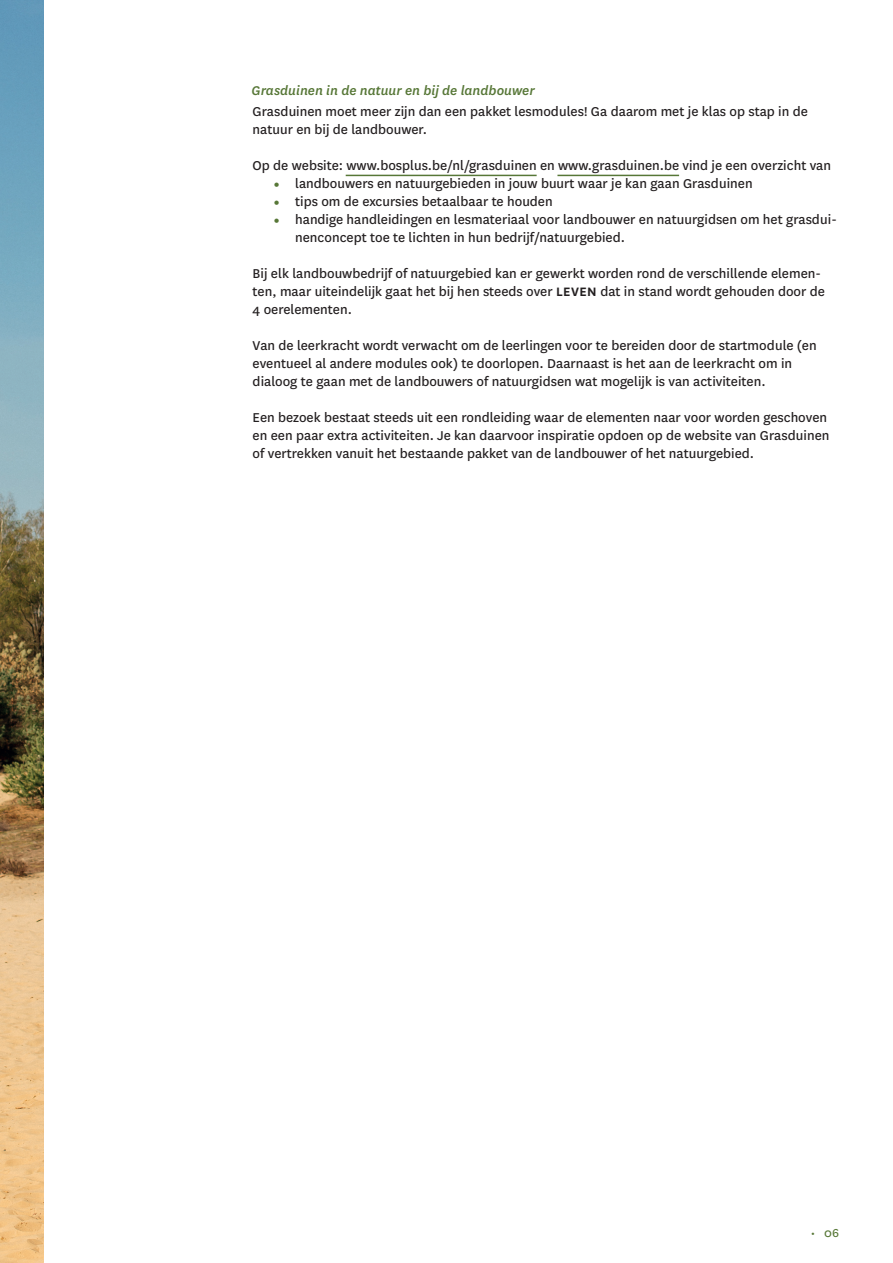
<style>
.page{position:relative;width:893px;height:1263px;background:#fff}
.page>*{position:absolute;margin:0;border:0;box-sizing:border-box;transform-origin:0 0}
.t1{font:700 18px/18px "National";color:#577737;text-align:justify}
.t2{font:15px/18px "National";color:#231f20}
.t3{font:italic 500 14.85px "National";color:#577737}
.t4{font:13.5px "National";color:#577737}
.s1{font-weight:600;font-size:14.25px}
</style>
<div class="page">
<img style="left:0;top:0;width:43px;height:1263px">
<hr style="left:346px;top:175px;width:191px;height:1px;background:#577737">
<hr style="left:557px;top:175px;width:122px;height:1px;background:#577737">
<p class="t3" style="left:252px;top:81px;width:285px">Grasduinen in de natuur en bij de landbouwer</p>
<p class="t2" style="left:253px;top:102px;width:557px">Grasduinen moet meer zijn dan een pakket lesmodules! Ga daarom met je klas op stap in de natuur en bij de landbouwer.</p>
<p class="t2" style="left:295px;top:156px;width:543px;text-indent:-43px">Op de website: www.bosplus.be/nl/grasduinen en www.grasduinen.be vind je een overzicht van landbouwers en natuurgebieden in jouw buurt waar je kan gaan Grasduinen<br>tips om de excursies betaalbaar te houden<br>handige handleidingen en lesmateriaal voor landbouwer en natuurgidsen om het grasdui&shy;nenconcept toe te lichten in hun bedrijf/natuurgebied.</p>
<p class="t2" style="left:253px;top:264px;width:574px">Bij elk landbouwbedrijf of natuurgebied kan er gewerkt worden rond de verschillende elemen&shy;ten, maar uiteindelijk gaat het bij hen steeds over <span class="s1">LEVEN</span> dat in stand wordt gehouden door de<br>4 oerelementen.</p>
<p class="t2" style="left:253px;top:336px;width:566px">Van de leerkracht wordt verwacht om de leerlingen voor te bereiden door de startmodule (en eventueel al andere modules ook) te doorlopen. Daarnaast is het aan de leerkracht om in dialoog te gaan met de landbouwers of natuurgidsen wat mogelijk is van activiteiten.</p>
<p class="t2" style="left:253px;top:408px;width:578px">Een bezoek bestaat steeds uit een rondleiding waar de elementen naar voor worden geschoven en een paar extra activiteiten. Je kan daarvoor inspiratie opdoen op de website van Grasduinen of vertrekken vanuit het bestaande pakket van de landbouwer of het natuurgebied.</p>
<p class="t1" style="left:274px;top:174px;width:8px">• • •</p>
<p class="t4" style="left:811px;top:1224px;width:30px">• 06</p>
</div>
